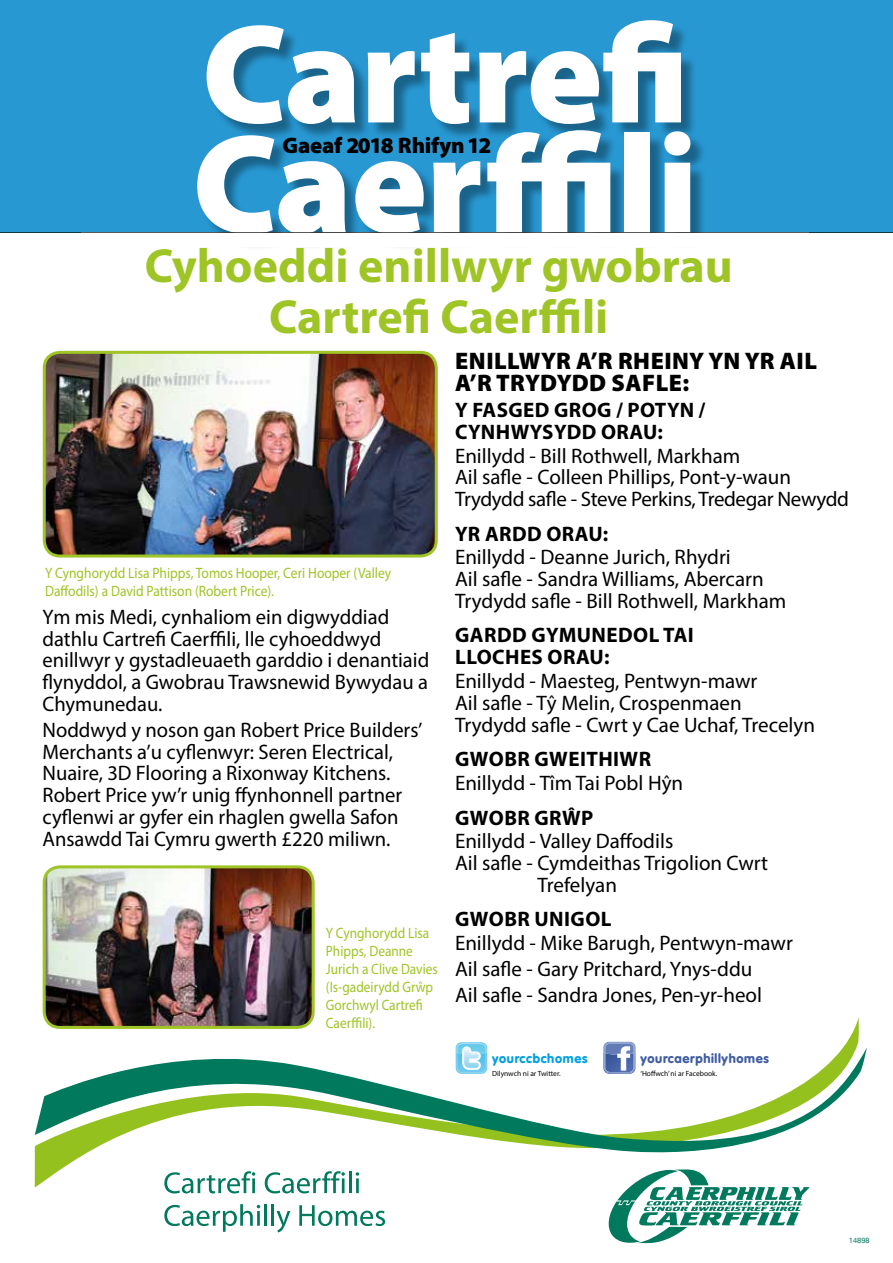
<style>
.page{position:relative;width:893px;height:1263px;background:#fff}
.page>*{position:absolute;margin:0;border:0;box-sizing:border-box;transform-origin:0 0}
.t1{font:900 141.75px/110.1px "Myriad Pro";letter-spacing:-.01em;color:#fff}
.t2{font:700 48px/51px "Myriad Pro";color:#9fc425;text-align:center}
.t3{font:900 24px/21.8px "Myriad Pro";letter-spacing:.02em;color:#000}
.t4{font:900 22.5px "Myriad Pro";letter-spacing:-.01em;color:#000}
.t5{font:21px/21.8px "Myriad Pro";color:#000}
.t6{font:700 21px/21.8px "Myriad Pro";letter-spacing:.02em;color:#000}
.t7{font:15px/18px "Myriad Pro";color:#9fc425;scale:.89 1}
.t8{font:15px/18px "Myriad Pro";color:#9fc425;scale:.9 1}
.t9{font:900 12.75px "VAG Rounded";letter-spacing:.05em;color:#3f5ca1}
.t10{font:900 12.75px "VAG Rounded";letter-spacing:.05em;color:#009fe3}
.t11{font:7.5px "Myriad Pro";color:#000}
.t12{font:7.5px "Helvetica Neue";color:#00795d}
</style>
<div class="page">
<svg style="left:35px;top:1042px;width:832px;height:125px"></svg>
<svg style="left:608px;top:1169px;width:201px;height:75px"></svg>
<svg style="left:164px;top:1204px;width:96px;height:28px"></svg>
<hr style="left:264px;top:1204px;width:3px;height:22px;background:#00795d">
<hr style="left:271px;top:1204px;width:3px;height:22px;background:#00795d">
<svg style="left:277px;top:1211px;width:13px;height:21px"></svg>
<svg style="left:299px;top:1205px;width:86px;height:21px"></svg>
<svg style="left:164px;top:1171px;width:91px;height:22px"></svg>
<svg style="left:265px;top:1171px;width:80px;height:22px"></svg>
<hr style="left:349px;top:1171px;width:3px;height:22px;background:#00795d">
<hr style="left:356px;top:1178px;width:3px;height:15px;background:#00795d">
<svg style="left:356px;top:1172px;width:3px;height:4px"></svg>
<div style="left:0;top:0;width:893px;height:233px;background:#2898d3"></div>
<div style="left:199px;top:23px;width:507px;height:227px;background:#000;opacity:.35"></div>
<hr style="left:0;top:232px;width:893px;height:2px;background:#000">
<div style="left:0;top:233px;width:893px;height:14px;background:#fff"></div>
<svg style="left:603px;top:1042px;width:32px;height:32px"></svg>
<svg style="left:456px;top:1042px;width:31px;height:32px"></svg>
<img style="left:44px;top:352px;width:391px;height:204px">
<div style="left:43px;top:351px;width:395px;height:206px;border:3px solid #9fc425;border-radius:16px"></div>
<img style="left:44px;top:869px;width:267px;height:157px">
<div style="left:43px;top:865px;width:272px;height:164px;border:3px solid #9fc425;border-radius:16px"></div>
<h1 class="t1" style="left:192px;top:14px;width:507px">Cartrefi<br>Caerffili</h1>
<p class="t4" style="left:282px;top:130px;width:211px">Gaeaf 2018 Rhifyn 12</p>
<h2 class="t2" style="left:145px;top:239px;width:590px">Cyhoeddi enillwyr gwobrau<br>Cartrefi Caerffili</h2>
<p class="t3" style="left:455px;top:349px;width:363px">ENILLWYR A’R RHEINY YN YR AIL<br>A’R TRYDYDD SAFLE:</p>
<p class="t6" style="left:455px;top:398px;width:252px">Y FASGED GROG / POTYN /<br>CYNHWYSYDD ORAU:</p>
<p class="t5" style="left:455px;top:444px;width:395px">Enillydd - Bill Rothwell, Markham<br>Ail safle - Colleen Phillips, Pont-y-waun<br>Trydydd safle - Steve Perkins, Tredegar Newydd</p>
<p class="t6" style="left:455px;top:522px;width:155px">YR ARDD ORAU:</p>
<p class="t5" style="left:455px;top:546px;width:333px">Enillydd - Deanne Jurich, Rhydri<br>Ail safle - Sandra Williams, Abercarn<br>Trydydd safle - Bill Rothwell, Markham</p>
<p class="t6" style="left:455px;top:624px;width:240px">GARDD GYMUNEDOL TAI<br>LLOCHES ORAU:</p>
<p class="t5" style="left:455px;top:670px;width:362px">Enillydd - Maesteg, Pentwyn-mawr<br>Ail safle - Tŷ Melin, Crospenmaen<br>Trydydd safle - Cwrt y Cae Uchaf, Trecelyn</p>
<p class="t6" style="left:455px;top:747px;width:197px">GWOBR GWEITHIWR</p>
<p class="t5" style="left:455px;top:772px;width:230px">Enillydd - Tîm Tai Pobl Hŷn</p>
<p class="t6" style="left:455px;top:806px;width:140px">GWOBR GRŴP</p>
<p class="t5" style="left:455px;top:830px;width:220px">Enillydd - Valley Daffodils</p>
<p class="t5" style="left:455px;top:852px;width:315px">Ail safle - Cymdeithas Trigolion Cwrt</p>
<p class="t5" style="left:537px;top:874px;width:81px">Trefelyan</p>
<p class="t6" style="left:455px;top:908px;width:158px">GWOBR UNIGOL</p>
<p class="t5" style="left:455px;top:930px;width:339px;line-height:26px">Enillydd - Mike Barugh, Pentwyn-mawr<br>Ail safle - Gary Pritchard, Ynys-ddu<br>Ail safle - Sandra Jones, Pen-yr-heol</p>
<p class="t8" style="left:45px;top:564px;width:386px">Y Cynghorydd Lisa Phipps, Tomos Hooper, Ceri Hooper (Valley<br>Daffodils) a David Pattison (Robert Price).</p>
<p class="t5" style="left:43px;top:606px;width:388px">Ym mis Medi, cynhaliom ein digwyddiad dathlu Cartrefi Caerffili, lle cyhoeddwyd enillwyr y gystadleuaeth garddio i denantiaid flynyddol, a Gwobrau Trawsnewid Bywydau a Chymunedau.</p>
<p class="t5" style="left:43px;top:719px;width:381px">Noddwyd y noson gan Robert Price Builders’ Merchants a’u cyflenwyr: Seren Electrical, Nuaire, 3D Flooring a Rixonway Kitchens.<br>Robert Price yw’r unig ffynhonnell partner cyflenwi ar gyfer ein rhaglen gwella Safon Ansawdd Tai Cymru gwerth £220 miliwn.</p>
<p class="t7" style="left:326px;top:923px;width:127px">Y Cynghorydd Lisa<br>Phipps, Deanne<br>Jurich a Clive Davies (Is-gadeirydd Grŵp<br>Gorchwyl Cartrefi<br>Caerffili).</p>
<p class="t10" style="left:492px;top:1050px;width:97px">yourccbchomes</p>
<p class="t11" style="left:492px;top:1069px;width:70px">Dilynwch ni ar Twitter.</p>
<p class="t9" style="left:640px;top:1051px;width:130px">yourcaerphillyhomes</p>
<p class="t11" style="left:640px;top:1069px;width:78px">‘Hoffwch’ ni ar Facebook.</p>
<p class="t12" style="left:849px;top:1235px;width:22px">14898</p>
</div>
